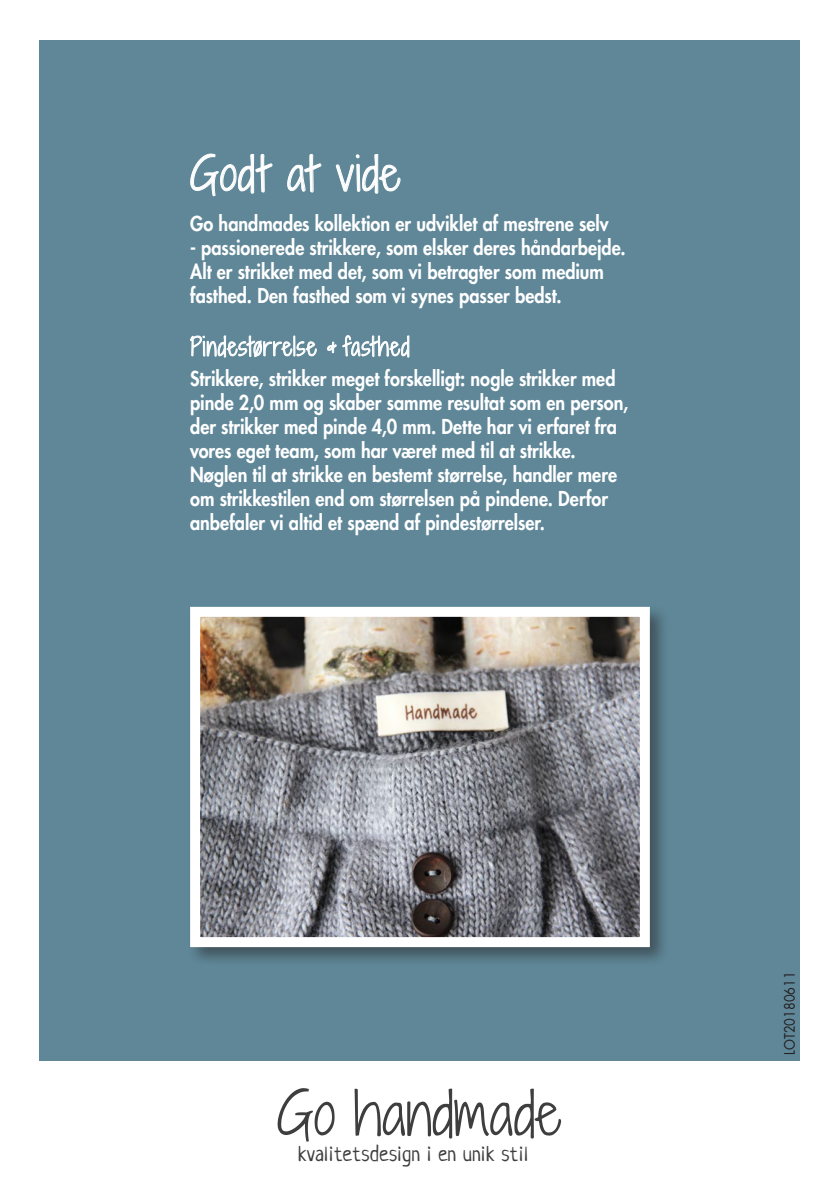
<style>
.page{position:relative;width:840px;height:1191px;background:#fff}
.page>*{position:absolute;margin:0;border:0;box-sizing:border-box;transform-origin:0 0}
.t1{font:300 56.6px "Shadows Into";color:#3e3e3f}
.t2{font:300 44px "Shadows Into";letter-spacing:.025em;color:#fff}
.t3{font:300 24px "Shadows Into";letter-spacing:.045em;color:#fff;scale:.9 1}
.t4{font:21.6px "Neucha";letter-spacing:.02em;color:#3e3e3f}
.t5{font:800 20px/24px "Futura Std";color:#fff;scale:.9 1}
.t6{font:14px "Futura Std";color:#231f20;scale:.9 1}
</style>
<div class="page">
<div style="left:40px;top:40px;width:759px;height:1020px;background:#5f8798"></div>
<div style="left:186px;top:603px;width:483px;height:364px;background:#231f20;opacity:.5"></div>
<img style="left:186px;top:603px;width:468px;height:349px">
<svg style="left:190px;top:154px;width:82px;height:42px"></svg>
<svg style="left:287px;top:154px;width:34px;height:38px"></svg>
<svg style="left:336px;top:154px;width:64px;height:40px"></svg>
<svg style="left:190px;top:335px;width:126px;height:23px"></svg>
<svg style="left:327px;top:341px;width:9px;height:12px"></svg>
<svg style="left:342px;top:335px;width:67px;height:23px"></svg>
<h2 class="t2" style="left:190px;top:142px;width:212px">Godt at vide</h2>
<p class="t5" style="left:190px;top:212px;width:466px">Go handmades kollektion er udviklet af mestrene selv</p>
<p class="t5" style="left:190px;top:236px;width:485px">- passionerede strikkere, som elsker deres håndarbejde.<br>Alt er strikket med det, som vi betragter som medium fasthed. Den fasthed som vi synes passer bedst.</p>
<p class="t3" style="left:190px;top:329px;width:245px">Pindestørrelse &amp; fasthed</p>
<p class="t5" style="left:190px;top:366px;width:488px">Strikkere, strikker meget forskelligt: nogle strikker med pinde 2,0 mm og skaber samme resultat som en person, der strikker med pinde 4,0 mm. Dette har vi erfaret fra vores eget team, som har været med til at strikke.<br>Nøglen til at strikke en bestemt størrelse, handler mere om strikkestilen end om størrelsen på pindene. Derfor anbefaler vi altid et spænd af pindestørrelser.</p>
<h1 class="t1" style="left:277px;top:1072px;width:286px">Go handmade</h1>
<p class="t4" style="left:298px;top:1140px;width:231px">kvalitetsdesign i en unik stil</p>
<p class="t6" style="left:780px;top:1054px;width:94px;rotate:-90deg">LOT20180611</p>
</div>
